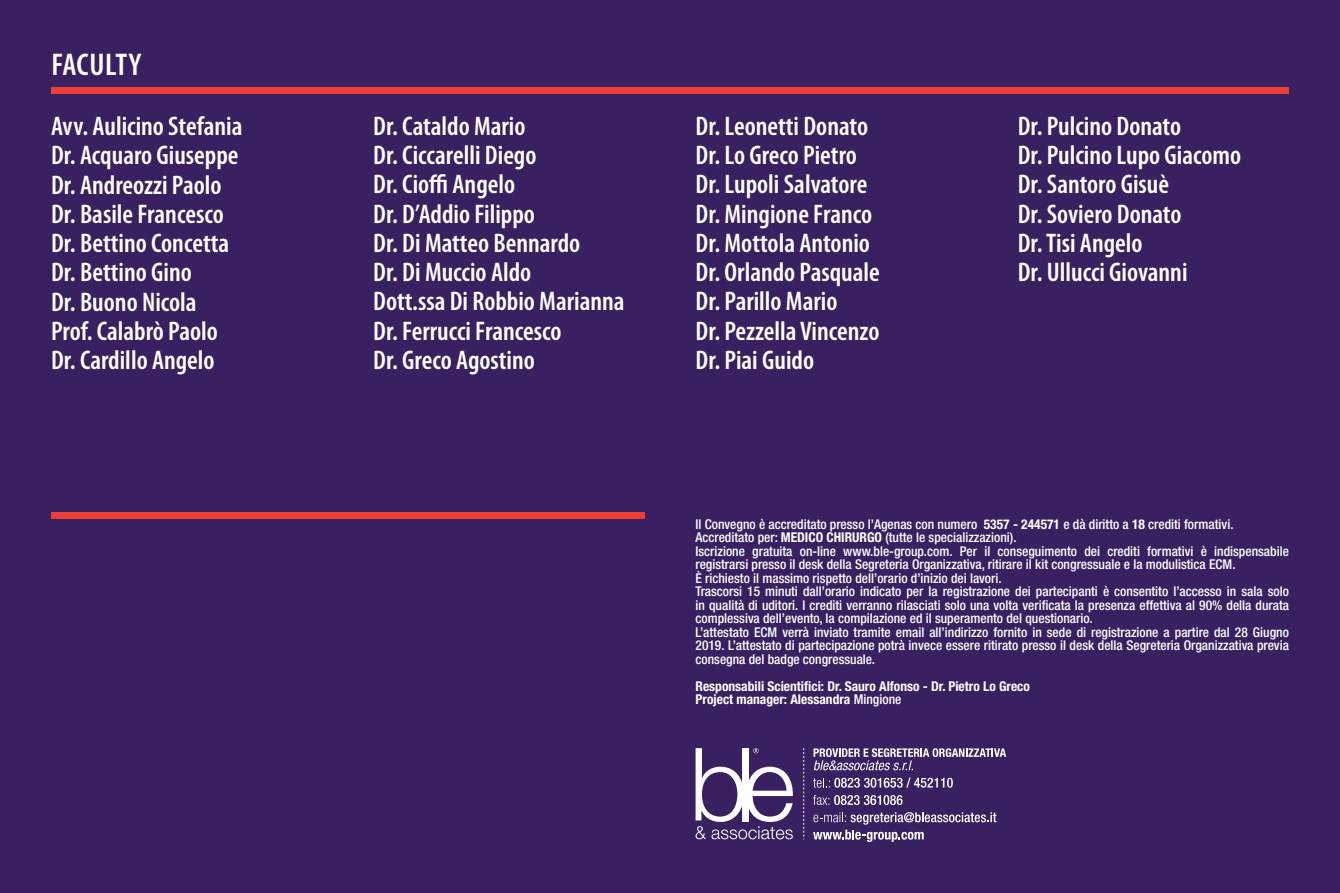
<style>
.page{position:relative;width:1340px;height:893px;background:#fff}
.page>*{position:absolute;margin:0;border:0;box-sizing:border-box;transform-origin:0 0}
.t1{font:600 condensed 31.5px "Myriad Pro";letter-spacing:.01em;color:#fff}
.t2{font:600 condensed 27px/29.2px "Myriad Pro";color:#fff}
.t3{font:500 condensed 13.5px/13.5px "Helvetica Neue LT Std";color:#fff}
.t4{font:700 condensed 13.5px/13.5px "Helvetica Neue LT Std";color:#fff}
.s1{font-weight:700}
.s2{font-weight:500}
</style>
<div class="page">
<div style="left:0;top:0;width:1339px;height:893px;background:#392060"></div>
<div style="left:51px;top:87px;width:1237px;height:6px;background:#ee3e35"></div>
<div style="left:51px;top:512px;width:593px;height:7px;background:#ee3e35"></div>
<svg style="left:813px;top:748px;width:193px;height:22px"></svg>
<svg style="left:813px;top:778px;width:17px;height:10px"></svg>
<div style="left:834px;top:778px;width:6px;height:10px;background:#fff;border-radius:50%"></div>
<svg style="left:836px;top:777px;width:115px;height:11px"></svg>
<svg style="left:813px;top:795px;width:16px;height:10px"></svg>
<svg style="left:835px;top:795px;width:67px;height:10px"></svg>
<svg style="left:813px;top:812px;width:183px;height:30px"></svg>
<svg style="left:803px;top:748px;width:1px;height:92px"></svg>
<svg style="left:695px;top:748px;width:98px;height:91px"></svg>
<h1 class="t1" style="left:51px;top:47px;width:91px">FACULTY</h1>
<h2 class="t2" style="left:51px;top:112px;width:193px">Avv. Aulicino Stefania<br>Dr. Acquaro Giuseppe<br>Dr. Andreozzi Paolo<br>Dr. Basile Francesco<br>Dr. Bettino Concetta<br>Dr. Bettino Gino<br>Dr. Buono Nicola<br>Prof. Calabrò Paolo<br>Dr. Cardillo Angelo</h2>
<h2 class="t2" style="left:373px;top:112px;width:253px">Dr. Cataldo Mario<br>Dr. Ciccarelli Diego<br>Dr. Cioffi Angelo<br>Dr. D’Addio Filippo<br>Dr. Di Matteo Bennardo<br>Dr. Di Muccio Aldo<br>Dott.ssa Di Robbio Marianna<br>Dr. Ferrucci Francesco<br>Dr. Greco Agostino</h2>
<h2 class="t2" style="left:695px;top:112px;width:186px">Dr. Leonetti Donato<br>Dr. Lo Greco Pietro<br>Dr. Lupoli Salvatore<br>Dr. Mingione Franco<br>Dr. Mottola Antonio<br>Dr. Orlando Pasquale<br>Dr. Parillo Mario<br>Dr. Pezzella Vincenzo<br>Dr. Piai Guido</h2>
<h2 class="t2" style="left:1017px;top:112px;width:225px">Dr. Pulcino Donato<br>Dr. Pulcino Lupo Giacomo<br>Dr. Santoro Gisuè<br>Dr. Soviero Donato<br>Dr. Tisi Angelo<br>Dr. Ullucci Giovanni</h2>
<p class="t3" style="left:695px;top:517px;width:595px">Il Convegno è accreditato presso l’Agenas con numero <span class="s1">5357 - 244571</span> e dà diritto a <span class="s1">18</span> crediti formativi.<br>Accreditato per: <span class="s1">MEDICO CHIRURGO</span> (tutte le specializzazioni).<br>Iscrizione gratuita on-line www.ble-group.com. Per il conseguimento dei crediti formativi è indispensabile registrarsi presso il desk della Segreteria Organizzativa, ritirare il kit congressuale e la modulistica ECM.<br>È richiesto il massimo rispetto dell’orario d’inizio dei lavori.<br>Trascorsi 15 minuti dall’orario indicato per la registrazione dei partecipanti è consentito l’accesso in sala solo in qualità di uditori. I crediti verranno rilasciati solo una volta verificata la presenza effettiva al 90% della durata complessiva dell’evento, la compilazione ed il superamento del questionario.<br>L’attestato ECM verrà inviato tramite email all’indirizzo fornito in sede di registrazione a partire dal 28 Giugno 2019. L’attestato di partecipazione potrà invece essere ritirato presso il desk della Segreteria Organizzativa previa consegna del badge congressuale.</p>
<p class="t4" style="left:695px;top:679px;width:336px">Responsabili Scientifici: Dr. Sauro Alfonso - Dr. Pietro Lo Greco<br>Project manager: Alessandra <span class="s2">Mingione</span></p>
</div>
